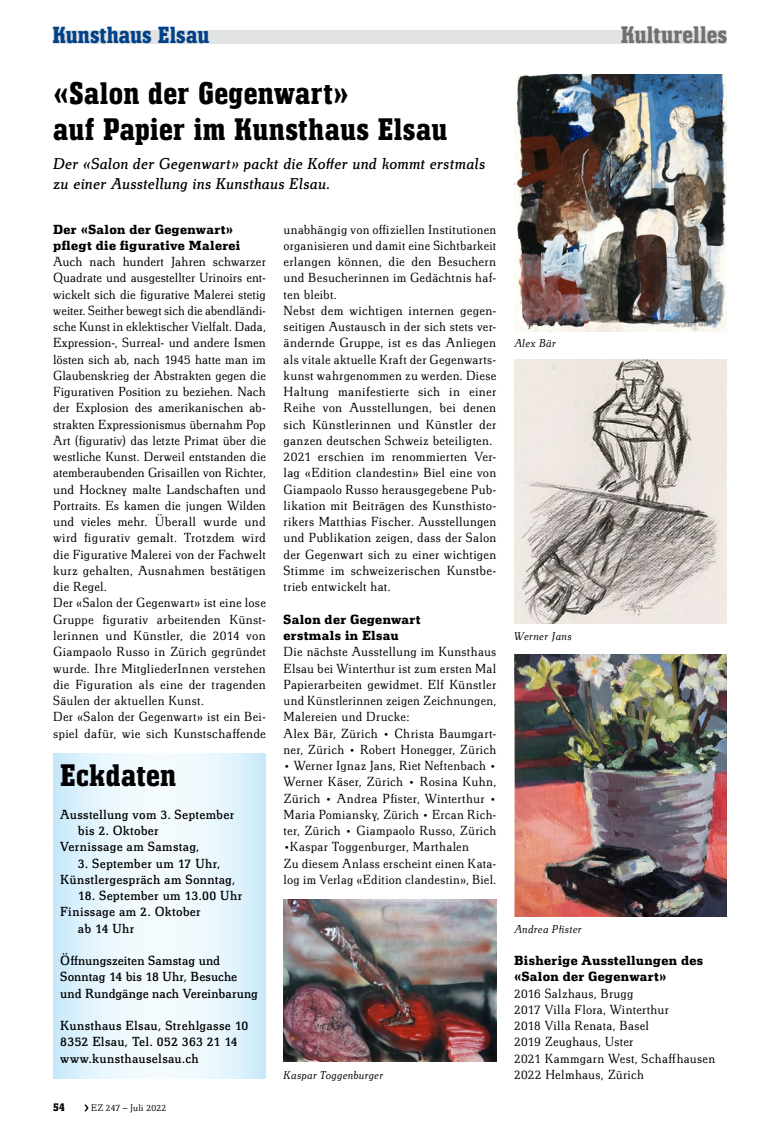
<style>
.page{position:relative;width:780px;height:1134px;background:#fff}
.page>*{position:absolute;margin:0;border:0;box-sizing:border-box;transform-origin:0 0}
.t1{font:700 32.5px/36.2px "Technotyp Condensed";letter-spacing:.01em;color:#000}
.t2{font:700 25px "Technotyp Condensed";color:#6f7070}
.t3{font:700 24.38px "Technotyp Condensed";color:#004188}
.t4{font:italic 16.25px/20px "Technotyp";letter-spacing:.01em;color:#000}
.t5{font:300 13.75px/16.2px "Technotyp";letter-spacing:.015em;color:#000}
.t6{font:13.75px/16.2px "Technotyp";letter-spacing:.015em;color:#000}
.t7{font:700 13.75px/16.2px "Technotyp";letter-spacing:.025em;color:#000}
.t8{font:700 12.5px "Technotyp Condensed";color:#000}
.t9{font:italic 300 11.88px "Technotyp";letter-spacing:.02em;color:#000}
.t10{font:300 10px "Technotyp";letter-spacing:.02em;color:#000}
</style>
<div class="page">
<div style="left:53px;top:30px;width:673px;height:13px;background:#e2e3e3"></div>
<svg style="left:84px;top:1104px;width:5px;height:7px"></svg>
<svg style="left:53px;top:754px;width:213px;height:325px"></svg>
<img style="left:514px;top:75px;width:212px;height:256px">
<img style="left:514px;top:360px;width:212px;height:263px">
<img style="left:514px;top:655px;width:212px;height:261px">
<img style="left:283px;top:899px;width:213px;height:163px">
<h3 class="t3" style="left:53px;top:21px;width:158px">Kunsthaus Elsau</h3>
<h1 class="t1" style="left:53px;top:74px;width:395px">«Salon der Gegenwart»<br>auf Papier im Kunsthaus Elsau</h1>
<p class="t4" style="left:53px;top:153px;width:433px">Der «Salon der Gegenwart» packt die Koffer und kommt erstmals zu einer Ausstellung ins Kunsthaus Elsau.</p>
<p class="t7" style="left:53px;top:221px;width:189px">Der «Salon der Gegenwart» pflegt die figurative Malerei</p>
<p class="t5" style="left:53px;top:253px;width:214px">Auch nach hundert Jahren schwarzer Quadrate und ausgestellter Urinoirs ent&shy;wickelt sich die figurative Malerei stetig weiter. Seither bewegt sich die abendländi&shy;sche Kunst in eklektischer Vielfalt. Dada, Expression-, Surreal- und andere Ismen lösten sich ab, nach 1945 hatte man im Glaubenskrieg der Abstrakten gegen die Figurativen Position zu beziehen. Nach der Explosion des amerikanischen ab&shy;strakten Expressionismus übernahm Pop Art (figurativ) das letzte Primat über die westliche Kunst. Derweil entstanden die atemberaubenden Grisaillen von Richter, und Hockney malte Landschaften und Portraits. Es kamen die jungen Wilden und vieles mehr. Überall wurde und wird figurativ gemalt. Trotzdem wird die Figurative Malerei von der Fachwelt kurz gehalten, Ausnahmen bestätigen die Regel.<br>Der «Salon der Gegenwart» ist eine lose Gruppe figurativ arbeitenden Künst&shy;lerinnen und Künstler, die 2014 von Giampaolo Russo in Zürich gegründet wurde. Ihre MitgliederInnen verstehen die Figuration als eine der tragenden Säulen der aktuellen Kunst.<br>Der «Salon der Gegenwart» ist ein Bei&shy;spiel dafür, wie sich Kunstschaffende</p>
<p class="t5" style="left:283px;top:221px;width:214px">unabhängig von offiziellen Institutionen organisieren und damit eine Sichtbarkeit erlangen können, die den Besuchern und Besucherinnen im Gedächtnis haf&shy;ten bleibt.<br>Nebst dem wichtigen internen gegen&shy;seitigen Austausch in der sich stets ver&shy;ändernde Gruppe, ist es das Anliegen als vitale aktuelle Kraft der Gegenwarts&shy;kunst wahrgenommen zu werden. Diese Haltung manifestierte sich in einer Reihe von Ausstellungen, bei denen sich Künstlerinnen und Künstler der ganzen deutschen Schweiz beteiligten.<br>2021 erschien im renommierten Ver&shy;lag «Edition clandestin» Biel eine von Giampaolo Russo herausgegebene Pub&shy;likation mit Beiträgen des Kunsthisto&shy;rikers Matthias Fischer. Ausstellungen und Publikation zeigen, dass der Salon der Gegenwart sich zu einer wichtigen Stimme im schweizerischen Kunstbe&shy;trieb entwickelt hat.</p>
<p class="t7" style="left:283px;top:611px;width:139px">Salon der Gegenwart erstmals in Elsau</p>
<p class="t5" style="left:283px;top:643px;width:214px">Die nächste Ausstellung im Kunsthaus Elsau bei Winterthur ist zum ersten Mal Papierarbeiten gewidmet. Elf Künstler und Künstlerinnen zeigen Zeichnungen, Malereien und Drucke:<br>Alex Bär, Zürich • Christa Baumgart&shy;ner, Zürich • Robert Honegger, Zürich</p>
<p class="t5" style="left:283px;top:757px;width:214px;text-align:justify">• Werner Ignaz Jans, Riet Neftenbach • Werner Käser, Zürich • Rosina Kuhn, Zürich • Andrea Pfister, Winterthur • Maria Pomiansky, Zürich • Ercan Rich&shy;ter, Zürich • Giampaolo Russo, Zürich</p>
<p class="t5" style="left:283px;top:838px;width:214px">•Kaspar Toggenburger, Marthalen<br>Zu diesem Anlass erscheint einen Kata&shy;log im Verlag «Edition clandestin», Biel.</p>
<h1 class="t1" style="left:60px;top:757px;width:118px">Eckdaten</h1>
<p class="t6" style="left:60px;top:806px;width:175px">Ausstellung vom 3. September</p>
<p class="t6" style="left:78px;top:822px;width:82px">bis 2. Oktober</p>
<p class="t6" style="left:60px;top:838px;width:141px">Vernissage am Samstag,</p>
<p class="t6" style="left:60px;top:855px;width:177px;text-align:center">3. September um 17 Uhr,<br>Künstlergespräch am Sonntag,</p>
<p class="t6" style="left:78px;top:887px;width:166px">18. September um 13.00 Uhr</p>
<p class="t6" style="left:60px;top:903px;width:142px">Finissage am 2. Oktober</p>
<p class="t6" style="left:78px;top:920px;width:58px">ab 14 Uhr</p>
<p class="t6" style="left:60px;top:952px;width:199px">Öffnungszeiten Samstag und<br>Sonntag 14 bis 18 Uhr, Besuche und Rundgänge nach Vereinbarung</p>
<p class="t6" style="left:60px;top:1017px;width:189px">Kunsthaus Elsau, Strehlgasse 10<br>8352 Elsau, Tel. 052 363 21 14 www.kunsthauselsau.ch</p>
<p class="t8" style="left:53px;top:1100px;width:13px">54</p>
<p class="t10" style="left:91px;top:1102px;width:77px">EZ 247 – Juli 2022</p>
<p class="t9" style="left:283px;top:1068px;width:101px">Kaspar Toggenburger</p>
<h2 class="t2" style="left:620px;top:20px;width:108px">Kulturelles</h2>
<p class="t9" style="left:514px;top:337px;width:43px">Alex Bär</p>
<p class="t9" style="left:514px;top:629px;width:59px">Werner Jans</p>
<p class="t9" style="left:514px;top:922px;width:69px">Andrea Pfister</p>
<p class="t7" style="left:514px;top:952px;width:190px">Bisherige Ausstellungen des «Salon der Gegenwart»</p>
<p class="t5" style="left:514px;top:985px;width:203px">2016 Salzhaus, Brugg<br>2017 Villa Flora, Winterthur<br>2018 Villa Renata, Basel<br>2019 Zeughaus, Uster<br>2021 Kammgarn West, Schaffhausen<br>2022 Helmhaus, Zürich</p>
</div>
